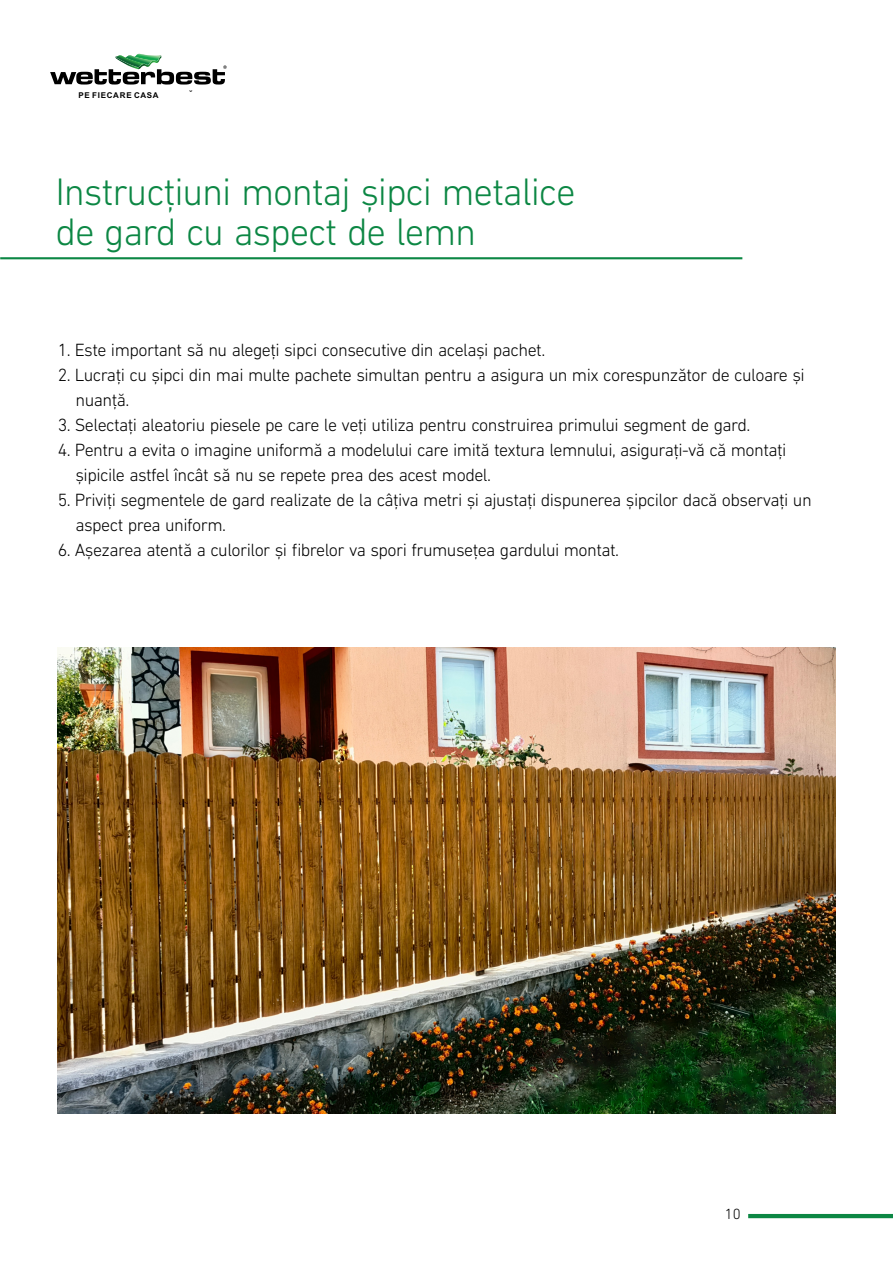
<style>
.page{position:relative;width:893px;height:1263px;background:#fff}
.page>*{position:absolute;margin:0;border:0;box-sizing:border-box;transform-origin:0 0}
.t1{font:300 39px/39.9px "DIN Next LT Pro";letter-spacing:-.03em;color:#0c8744}
.t2{font:300 18px/25px "DIN Next LT Pro";letter-spacing:-.03em;color:#000}
.t3{font:300 15px "DIN Next LT Pro";color:#000}
.t4{font:700 10.65px "Arial";color:#000;scale:.81 1}
.t5{font:700 7.95px "Arial";letter-spacing:.1em;color:#000}
</style>
<div class="page">
<hr style="left:748px;top:1214px;width:145px;height:4px;background:#0c8744">
<svg style="left:50px;top:54px;width:177px;height:31px"></svg>
<hr style="left:0;top:257px;width:742px;height:2px;background:#0c8744">
<img style="left:58px;top:647px;width:777px;height:466px">
<p class="t5" style="left:78px;top:92px;width:82px">PE FIECARE CASA</p>
<p class="t4" style="left:189px;top:90px;width:5px">˘</p>
<h1 class="t1" style="left:56px;top:175px;width:522px">Instrucțiuni montaj șipci metalice de gard cu aspect de lemn</h1>
<p class="t2" style="left:58px;top:338px;width:489px">1. Este important să nu alegeți sipci consecutive din același pachet.</p>
<p class="t2" style="left:76px;top:363px;width:731px;text-indent:-18px">2. Lucrați cu șipci din mai multe pachete simultan pentru a asigura un mix corespunzător de culoare și nuanță.</p>
<p class="t2" style="left:58px;top:413px;width:694px">3. Selectați aleatoriu piesele pe care le veți utiliza pentru construirea primului segment de gard.</p>
<p class="t2" style="left:75px;top:439px;width:712px;text-indent:-18px">4. Pentru a evita o imagine uniformă a modelului care imită textura lemnului, asigurați-vă că montați șipicile astfel încât să nu se repete prea des acest model.</p>
<p class="t2" style="left:75px;top:489px;width:738px;text-indent:-18px">5. Priviți segmentele de gard realizate de la câțiva metri și ajustați dispunerea șipcilor dacă observați un aspect prea uniform.</p>
<p class="t2" style="left:58px;top:539px;width:563px">6. Așezarea atentă a culorilor și fibrelor va spori frumusețea gardului montat.</p>
<p class="t3" style="left:725px;top:1208px;width:17px">10</p>
</div>
